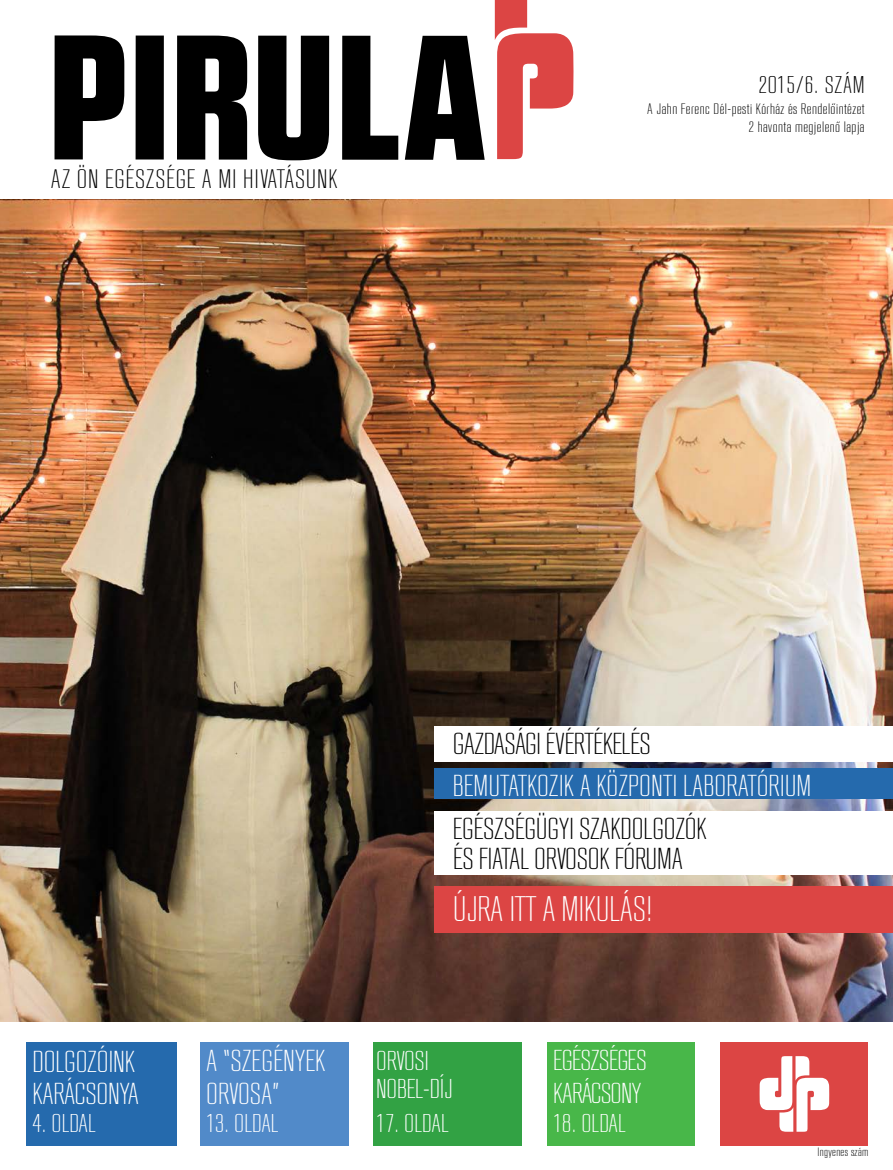
<style>
.page{position:relative;width:893px;height:1170px;background:#fff}
.page>*{position:absolute;margin:0;border:0;box-sizing:border-box;transform-origin:0 0}
.t1{font:177px "RB No 2.1 b Black DEMO";letter-spacing:.03em;color:#000}
.t2{font:300 35.25px "RB No 2";letter-spacing:-.01em;color:#fff}
.t3{font:300 30px/32.4px "RB No 2";color:#fff}
.t4{font:300 30px/30px "RB No 2";letter-spacing:-.01em;color:#000}
.t5{font:300 28.5px/32.4px "RB No 2";letter-spacing:-.03em;color:#fff}
.t6{font:300 27px/28.5px "RB No 2";letter-spacing:-.01em;color:#fff}
.t7{font:300 26.4px "RB No 2";letter-spacing:.03em;color:#000}
.t8{font:300 25.5px "RB No 2";color:#fff}
.t9{font:300 24px "RB No 2";letter-spacing:.03em;color:#000}
.t10{font:300 15px/18px "RB No 2";letter-spacing:.03em;color:#000;text-align:right}
.t11{font:300 12px "RB No 2";color:#000}
</style>
<div class="page">
<img style="left:0;top:200px;width:893px;height:821px">
<div style="left:434px;top:768px;width:459px;height:31px;background:#256aad"></div>
<div style="left:434px;top:811px;width:459px;height:63px;background:#fff"></div>
<div style="left:434px;top:726px;width:459px;height:35px;background:#fff"></div>
<div style="left:434px;top:885px;width:459px;height:47px;background:#dc4544"></div>
<div style="left:27px;top:1042px;width:150px;height:103px;background:#256aad"></div>
<div style="left:200px;top:1042px;width:149px;height:103px;background:#518ac9"></div>
<div style="left:373px;top:1042px;width:149px;height:103px;background:#32a244"></div>
<div style="left:547px;top:1042px;width:148px;height:103px;background:#48b749"></div>
<div style="left:720px;top:1042px;width:148px;height:103px;background:#dc4544"></div>
<svg style="left:760px;top:1056px;width:69px;height:75px"></svg>
<svg style="left:495px;top:0;width:78px;height:159px"></svg>
<h1 class="t1" style="left:51px;top:27px;width:436px">PIRULA</h1>
<p class="t7" style="left:51px;top:165px;width:288px">AZ ÖN EGÉSZSÉGE A MI HIVATÁSUNK</p>
<p class="t9" style="left:759px;top:72px;width:107px">2015/6. SZÁM</p>
<p class="t10" style="left:647px;top:99px;width:219px">A JAHN FERENC DÉL-PESTI KÓRHÁZ ÉS RENDELOINTÉZET<br>2 HAVONTA MEGJELENO LAPJA</p>
<p class="t4" style="left:453px;top:728px;width:200px">GAZDASÁGI ÉVÉRTÉKELÉS</p>
<p class="t3" style="left:453px;top:769px;width:360px">BEMUTATKOZIK A KÖZPONTI LABORATÓRIUM</p>
<p class="t4" style="left:453px;top:813px;width:256px">EGÉSZSÉGÜGYI SZAKDOLGOZÓK<br>ÉS FIATAL ORVOSOK FÓRUMA</p>
<p class="t2" style="left:453px;top:890px;width:201px">ÚJRA ITT A MIKULÁS!</p>
<p class="t3" style="left:206px;top:1044px;width:121px">A “SZEGÉNYEK<br>ORVOSA”</p>
<p class="t3" style="left:32px;top:1045px;width:106px">DOLGOZÓINK<br>KARÁCSONYA</p>
<p class="t6" style="left:376px;top:1046px;width:78px">ORVOSI<br>NOBEL-DÍJ</p>
<p class="t5" style="left:553px;top:1044px;width:95px">EGÉSZSÉGES<br>KARÁCSONY</p>
<p class="t8" style="left:32px;top:1109px;width:65px">4. OLDAL</p>
<p class="t8" style="left:206px;top:1109px;width:74px">13. OLDAL</p>
<p class="t8" style="left:376px;top:1109px;width:74px">17. OLDAL</p>
<p class="t8" style="left:553px;top:1109px;width:74px">18. OLDAL</p>
<p class="t11" style="left:817px;top:1145px;width:52px">INGYENES SZÁM</p>
</div>
